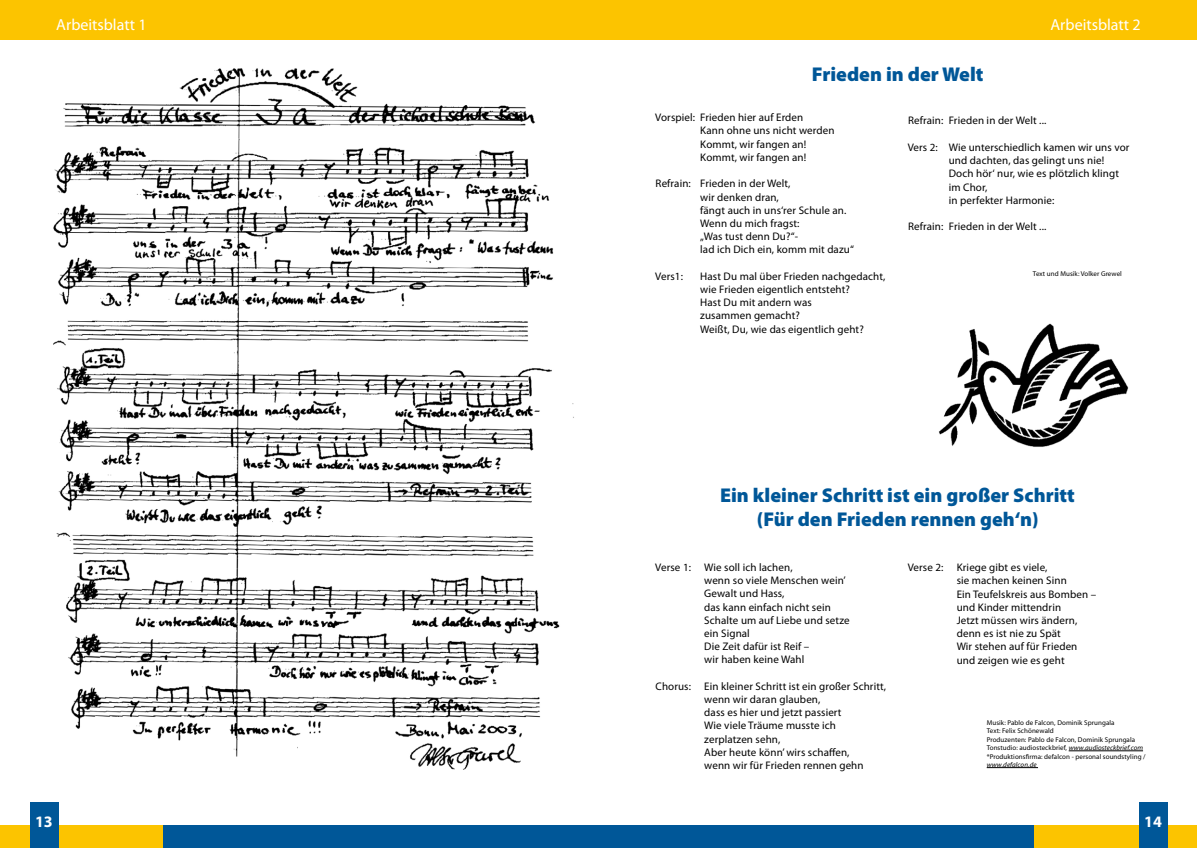
<style>
.page{position:relative;width:1197px;height:848px;background:#fff}
.page>*{position:absolute;margin:0;border:0;box-sizing:border-box;transform-origin:0 0}
.t1{font:900 20px/24px "Myriad Pro";color:#005798;text-align:center}
.t2{font:16px "Myriad Pro";color:#fff}
.t3{font:700 16px "Myriad Pro";color:#fff}
.t4{font:11px/13.2px "Myriad Pro";letter-spacing:.01em;color:#000}
.t5{font:7px/8.4px "Myriad Pro";letter-spacing:.01em;color:#000}
.t6{font:italic 7px "Myriad Pro";letter-spacing:.01em;color:#000}
.s1{font-style:italic}
</style>
<div class="page">
<img style="left:939px;top:323px;width:190px;height:124px">
<div style="left:162px;top:825px;width:872px;height:23px;background:#005798"></div>
<div style="left:1034px;top:825px;width:162px;height:23px;background:#fcc400"></div>
<div style="left:0;top:825px;width:162px;height:23px;background:#fcc400"></div>
<div style="left:1139px;top:802px;width:28px;height:46px;background:#005798"></div>
<div style="left:30px;top:802px;width:29px;height:46px;background:#005798"></div>
<div style="left:0;top:0;width:1196px;height:40px;background:#fcc400"></div>
<img style="left:53px;top:68px;width:521px;height:702px">
<hr style="left:1068px;top:750px;width:74px;height:1px;background:#000">
<hr style="left:986px;top:767px;width:51px;height:1px;background:#000">
<h2 class="t2" style="left:56px;top:14px;width:92px">Arbeitsblatt 1</h2>
<h2 class="t2" style="left:1050px;top:14px;width:92px">Arbeitsblatt 2</h2>
<h1 class="t1" style="left:811px;top:62px;width:173px">Frieden in der Welt</h1>
<p class="t4" style="left:700px;top:111px;width:136px;text-indent:-45px">Vorspiel: Frieden hier auf Erden<br>Kann ohne uns nicht werden<br>Kommt, wir fangen an!<br>Kommt, wir fangen an!</p>
<p class="t4" style="left:700px;top:177px;width:155px;text-indent:-45px">Refrain: Frieden in der Welt,<br>wir denken dran,<br>fängt auch in uns‘rer Schule an.<br>Wenn du mich fragst:<br>„Was tust denn Du?“-<br>lad ich Dich ein, komm mit dazu“</p>
<p class="t4" style="left:655px;top:269px;width:29px">Vers1:</p>
<p class="t4" style="left:700px;top:269px;width:187px">Hast Du mal über Frieden nachgedacht, wie Frieden eigentlich entsteht?<br>Hast Du mit andern was<br>zusammen gemacht?<br>Weißt, Du, wie das eigentlich geht?</p>
<p class="t4" style="left:907px;top:114px;width:140px">Refrain: Frieden in der Welt ...</p>
<p class="t4" style="left:948px;top:140px;width:182px;text-indent:-41px">Vers 2: Wie unterschiedlich kamen wir uns vor und dachten, das gelingt uns nie!<br>Doch hör‘ nur, wie es plötzlich klingt im Chor,<br>in perfekter Harmonie:</p>
<p class="t4" style="left:907px;top:220px;width:140px">Refrain: Frieden in der Welt ...</p>
<p class="t5" style="left:1032px;top:269px;width:90px">Text und Musik: Volker Grewel</p>
<h1 class="t1" style="left:720px;top:483px;width:356px">Ein kleiner Schritt ist ein großer Schritt (Für den Frieden rennen geh‘n)</h1>
<p class="t4" style="left:704px;top:560px;width:147px;text-indent:-49px">Verse 1: Wie soll ich lachen,<br>wenn so viele Menschen wein’<br>Gewalt und Hass,<br>das kann einfach nicht sein<br>Schalte um auf Liebe und setze ein Signal<br>Die Zeit dafür ist Reif –<br>wir haben keine Wahl</p>
<p class="t4" style="left:704px;top:679px;width:183px;text-indent:-49px">Chorus: Ein kleiner Schritt ist ein großer Schritt, wenn wir daran glauben,<br>dass es hier und jetzt passiert<br>Wie viele Träume musste ich zerplatzen sehn,<br>Aber heute könn’ wirs schaffen,<br>wenn wir für Frieden rennen gehn</p>
<p class="t4" style="left:956px;top:560px;width:141px;text-indent:-49px">Verse 2: Kriege gibt es viele,<br>sie machen keinen Sinn<br>Ein Teufelskreis aus Bomben – und Kinder mittendrin<br>Jetzt müssen wirs ändern, denn es ist nie zu Spät<br>Wir stehen auf für Frieden und zeigen wie es geht</p>
<p class="t5" style="left:986px;top:718px;width:160px">Musik: Pablo de Falcon, Dominik Sprungala<br>Text: Felix Schönewald<br>Produzenten: Pablo de Falcon, Dominik Sprungala Tonstudio: audiosteckbrief, <span class="s1">www.audiosteckbrief.com </span>*Produktionsfirma: defalcon - personal soundstyling /</p>
<p class="t6" style="left:986px;top:760px;width:51px">www.defalcon.de</p>
<h2 class="t3" style="left:35px;top:810px;width:19px">13</h2>
<h2 class="t3" style="left:1143px;top:810px;width:19px">14</h2>
</div>
